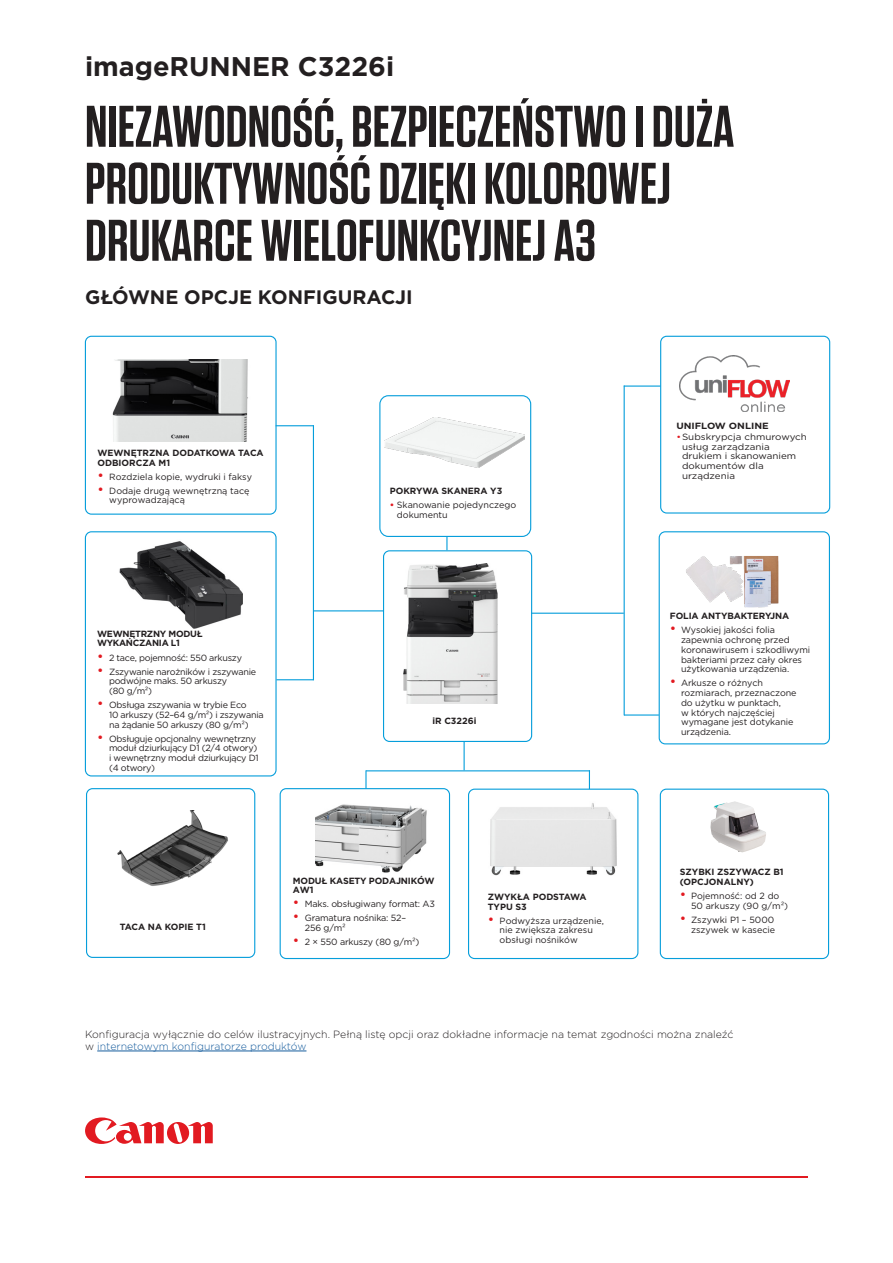
<style>
.page{position:relative;width:893px;height:1263px;background:#fff}
.page>*{position:absolute;margin:0;border:0;box-sizing:border-box;transform-origin:0 0}
.Headline{font:600 58.5px/57px "Tungsten";color:#231f20}
.Product_name{font:700 27px "Gotham";color:#231f20}
.HEADER_B{font:700 19.5px "Gotham";color:#231f20}
.t1{font:300 10.5px/12px "Gotham";color:#231f20}
.COVER_HEADER_SMALL{font:9px/9.8px "Gotham";letter-spacing:-.01em;color:#231f20}
.COVER_HEADER_SMALL-2{font:9px/9.8px "Gotham";letter-spacing:-.03em;color:#231f20}
.BODY_BULLETS{font:700 9px/9.8px "Gotham";letter-spacing:-.01em;color:#231f20}
.COVER_HEADER_SMALL-3{font:9px/9.8px "Gotham";letter-spacing:-.01em;color:#231f20;scale:1.09 1}
.BODY_BULLETS-2{font:9px/9.8px "Gotham";color:#231f20}
.BODY_BULLETS-3{font:700 9px/9.8px "Gotham";letter-spacing:-.03em;color:#231f20}
.COVER_HEADER_SMALL-4{font:700 9px "Gotham";color:#231f20;scale:1.09 1}
.s1{font-size:13.5px;color:#e21a21}
.s2{font-weight:700;color:#e21a21}
.s3{color:#e21a21}
.s4{color:#175d9e}
</style>
<div class="page">
<svg style="left:85px;top:1117px;width:128px;height:27px"></svg>
<hr style="left:85px;top:1176px;width:723px;height:2px;background:#e21a21">
<div style="left:379px;top:395px;width:152px;height:142px;border:1px solid #069edb;border-radius:9px"></div>
<img style="left:384px;top:417px;width:140px;height:51px">
<div style="left:383px;top:550px;width:149px;height:192px;border:1px solid #069edb;border-radius:6px"></div>
<div style="left:468px;top:789px;width:170px;height:170px;border:1px solid #069edb;border-radius:6px"></div>
<div style="left:660px;top:789px;width:169px;height:170px;border:1px solid #069edb;border-radius:6px"></div>
<img style="left:490px;top:803px;width:127px;height:72px">
<svg style="left:464px;top:741px;width:1px;height:29px"></svg>
<svg style="left:446px;top:537px;width:1px;height:13px"></svg>
<svg style="left:589px;top:771px;width:1px;height:18px"></svg>
<div style="left:280px;top:788px;width:170px;height:171px;border:1px solid #069edb;border-radius:6px"></div>
<div style="left:86px;top:788px;width:169px;height:170px;border:1px solid #069edb;border-radius:6px"></div>
<img style="left:316px;top:804px;width:111px;height:69px">
<hr style="left:366px;top:770px;width:224px;height:1px;background:#069edb">
<svg style="left:365px;top:770px;width:2px;height:19px"></svg>
<img style="left:117px;top:811px;width:111px;height:75px">
<hr style="left:531px;top:613px;width:93px;height:1px;background:#069edb">
<hr style="left:624px;top:385px;width:37px;height:2px;background:#069edb">
<hr style="left:624px;top:714px;width:35px;height:2px;background:#069edb">
<hr style="left:624px;top:385px;width:1px;height:330px;background:#069edb">
<img style="left:404px;top:564px;width:93px;height:140px">
<div style="left:85px;top:336px;width:192px;height:179px;border:1px solid #069edb;border-radius:6px"></div>
<img style="left:112px;top:359px;width:136px;height:82px">
<div style="left:85px;top:531px;width:192px;height:245px;border:1px solid #069edb;border-radius:6px"></div>
<img style="left:119px;top:541px;width:124px;height:87px">
<hr style="left:276px;top:425px;width:38px;height:1px;background:#069edb">
<hr style="left:313px;top:425px;width:1px;height:255px;background:#069edb">
<hr style="left:276px;top:679px;width:37px;height:1px;background:#069edb">
<hr style="left:314px;top:610px;width:69px;height:1px;background:#069edb">
<div style="left:660px;top:336px;width:170px;height:178px;border:1px solid #069edb;border-radius:6px"></div>
<img style="left:679px;top:355px;width:111px;height:56px">
<hr style="left:97px;top:1051px;width:209px;height:1px;background:#175d9e">
<img style="left:686px;top:556px;width:92px;height:51px">
<img style="left:710px;top:801px;width:56px;height:51px">
<div style="left:659px;top:531px;width:171px;height:213px;border:1px solid #069edb;border-radius:6px"></div>
<p class="Product_name" style="left:85px;top:48px;width:311px">imageRUNNER C3226i</p>
<p class="Headline" style="left:85px;top:99px;width:651px">NIEZAWODNOŚĆ, BEZPIECZEŃSTWO I DUŻA<br>PRODUKTYWNOŚĆ DZIĘKI KOLOROWEJ<br>DRUKARCE WIELOFUNKCYJNEJ A3</p>
<p class="HEADER_B" style="left:85px;top:284px;width:329px">GŁÓWNE OPCJE KONFIGURACJI</p>
<p class="BODY_BULLETS" style="left:97px;top:448px;width:168px">WEWNĘTRZNA DODATKOWA TACA<br>ODBIORCZA M1</p>
<p class="COVER_HEADER_SMALL" style="left:97px;top:471px;width:156px"><span class="s1">•</span> Rozdziela kopie, wydruki i faksy</p>
<p class="COVER_HEADER_SMALL" style="left:109px;top:485px;width:142px;text-indent:-12px"><span class="s1">•</span> Dodaje drugą wewnętrzną tacę wyprowadzającą</p>
<p class="BODY_BULLETS" style="left:390px;top:486px;width:114px">POKRYWA SKANERA Y3</p>
<p class="BODY_BULLETS-2" style="left:397px;top:500px;width:121px;text-indent:-7px"><span class="s2">•</span> Skanowanie pojedynczego dokumentu</p>
<p class="BODY_BULLETS-3" style="left:97px;top:629px;width:107px">WEWNĘTRZNY MODUŁ<br>WYKAŃCZANIA L1</p>
<p class="COVER_HEADER_SMALL-2" style="left:97px;top:652px;width:146px"><span class="s1">•</span> 2 tace, pojemność: 550 arkuszy</p>
<p class="COVER_HEADER_SMALL-2" style="left:109px;top:666px;width:149px;text-indent:-12px"><span class="s1">•</span> Zszywanie narożników i zszywanie podwójne maks. 50 arkuszy<br>(80 g/m²)</p>
<p class="COVER_HEADER_SMALL-2" style="left:109px;top:700px;width:156px;text-indent:-12px"><span class="s1">•</span> Obsługa zszywania w trybie Eco<br>10 arkuszy (52–64 g/m²) i zszywania na żądanie 50 arkuszy (80 g/m²)</p>
<p class="COVER_HEADER_SMALL-2" style="left:109px;top:733px;width:151px;text-indent:-12px"><span class="s1">•</span> Obsługuje opcjonalny wewnętrzny moduł dziurkujący D1 (2/4 otwory) i wewnętrzny moduł dziurkujący D1 (4 otwory)</p>
<p class="BODY_BULLETS" style="left:432px;top:716px;width:46px">iR C3226i</p>
<p class="BODY_BULLETS" style="left:120px;top:922px;width:88px">TACA NA KOPIE T1</p>
<p class="BODY_BULLETS" style="left:293px;top:875px;width:143px">MODUŁ KASETY PODAJNIKÓW<br>AW1</p>
<p class="COVER_HEADER_SMALL" style="left:293px;top:899px;width:143px"><span class="s1">•</span> Maks. obsługiwany format: A3</p>
<p class="COVER_HEADER_SMALL" style="left:305px;top:913px;width:103px;text-indent:-12px"><span class="s1">•</span> Gramatura nośnika: 52–<br>256 g/m²</p>
<p class="COVER_HEADER_SMALL" style="left:293px;top:937px;width:128px"><span class="s1">•</span> 2 × 550 arkuszy (80 g/m²)</p>
<p class="BODY_BULLETS" style="left:488px;top:892px;width:100px">ZWYKŁA PODSTAWA<br>TYPU S3</p>
<p class="COVER_HEADER_SMALL" style="left:500px;top:915px;width:106px;text-indent:-12px"><span class="s1">•</span> Podwyższa urządzenie, nie zwiększa zakresu obsługi nośników</p>
<p class="COVER_HEADER_SMALL-4" style="left:676px;top:420px;width:86px">UNIFLOW ONLINE</p>
<p class="COVER_HEADER_SMALL-3" style="left:682px;top:432px;width:116px;text-indent:-6px"><span class="s3">•</span>Subskrypcja chmurowych usług zarządzania drukiem i skanowaniem dokumentów dla urządzenia</p>
<p class="BODY_BULLETS" style="left:670px;top:611px;width:121px">FOLIA ANTYBAKTERYJNA</p>
<p class="COVER_HEADER_SMALL" style="left:681px;top:625px;width:131px;text-indent:-11px"><span class="s1">•</span> Wysokiej jakości folia zapewnia ochronę przed koronawirusem i szkodliwymi bakteriami przez cały okres użytkowania urządzenia.</p>
<p class="COVER_HEADER_SMALL" style="left:681px;top:678px;width:117px;text-indent:-11px"><span class="s1">•</span> Arkusze o różnych rozmiarach, przeznaczone do użytku w punktach,<br>w których najczęściej wymagane jest dotykanie urządzenia.</p>
<p class="BODY_BULLETS" style="left:680px;top:867px;width:105px">SZYBKI ZSZYWACZ B1 (OPCJONALNY)</p>
<p class="COVER_HEADER_SMALL" style="left:691px;top:891px;width:99px;text-indent:-11px"><span class="s1">•</span> Pojemność: od 2 do<br>50 arkuszy (90 g/m²)</p>
<p class="COVER_HEADER_SMALL" style="left:680px;top:915px;width:97px;text-align:right"><span class="s1">•</span> Zszywki P1 – 5000 zszywek w kasecie</p>
<p class="t1" style="left:85px;top:1028px;width:650px">Konfiguracja wyłącznie do celów ilustracyjnych. Pełną listę opcji oraz dokładne informacje na temat zgodności można znaleźć w <span class="s4">internetowym konfiguratorze produktów</span></p>
</div>
